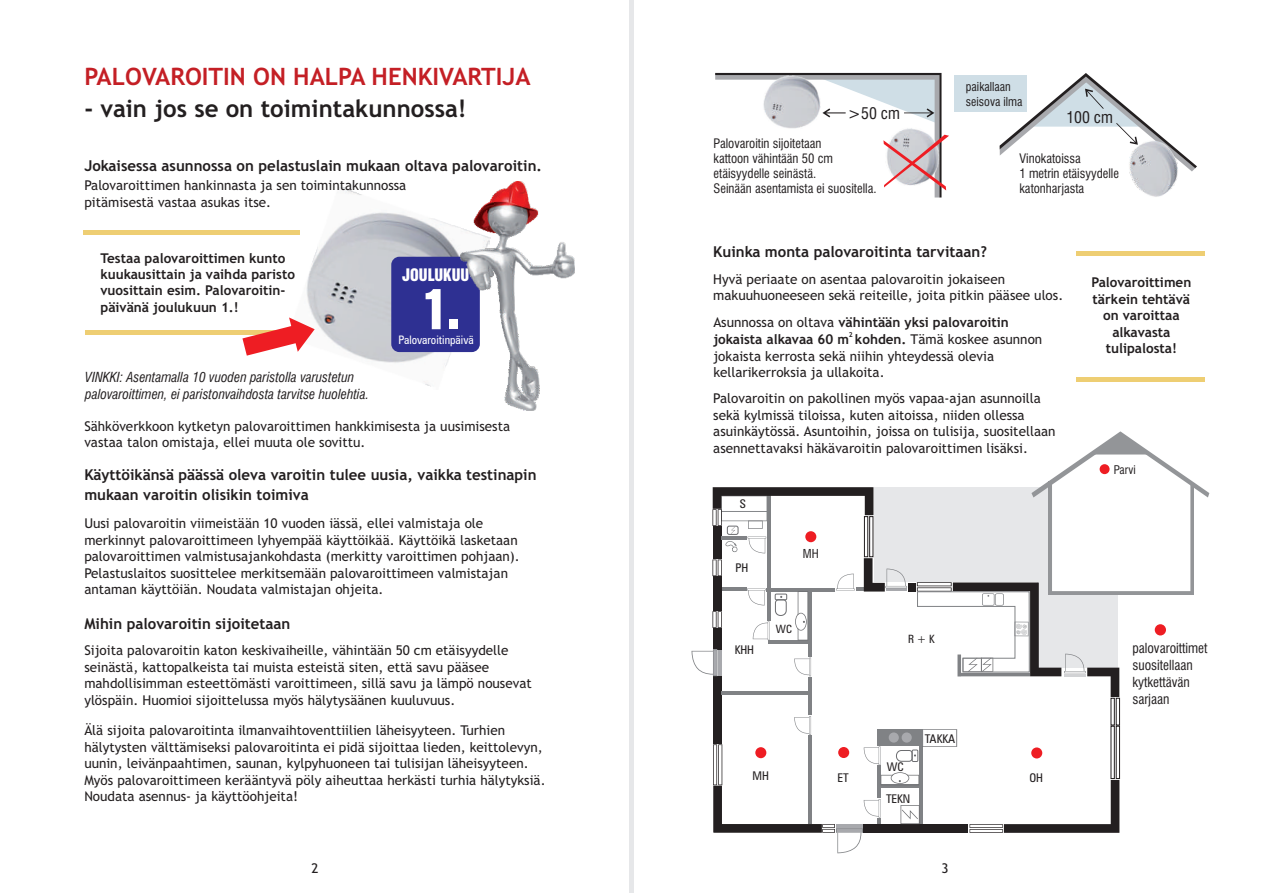
<style>
.page{position:relative;width:1263px;height:893px;background:#fff}
.page>*{position:absolute;margin:0;border:0;box-sizing:border-box;transform-origin:0 0}
.t1{font:50.7px "Swiss 921 BT Regular A";color:#fff}
.t2{font:700 24px "Trebuchet MS";color:#c41f25}
.t3{font:700 24px "Trebuchet MS";color:#231f20}
.t4{font:condensed 15.9px "Swiss 721 BT";color:#231f20}
.t5{font:15.75px "Swiss 921 BT Regular A";color:#fff}
.t6{font:700 15px/19.2px "Trebuchet MS";color:#231f20}
.t7{font:13.5px/16.5px "Trebuchet MS";color:#231f20}
.t8{font:700 13.5px/16.5px "Trebuchet MS";color:#231f20}
.t9{font:italic condensed 13.5px/17px "Swiss 721 BT";color:#231f20}
.t10{font:condensed 13.5px/17px "Swiss 721 BT";color:#231f20}
.t11{font:condensed 12.75px/15.3px "Swiss 721 BT";color:#231f20}
.t12{font:condensed 12px/15.1px "Swiss 721 BT";color:#231f20}
.t13{font:condensed 12px "Zurich BT";color:#231f20}
.t14{font:condensed 11.7px "Zurich BT";color:#fff}
.t15{font:condensed 11.7px "Swiss 721 BT";color:#231f20}
.t16{font:condensed 11.4px "Zurich BT";color:#231f20}
.t17{font:700 6.75px "Trebuchet MS";color:#231f20}
.s1{font-weight:400}
</style>
<div class="page">
<hr style="left:629px;top:0;width:4px;height:893px;background:#e6e7e9">
<div style="left:954px;top:75px;width:72px;height:37px;background:#cfdee6"></div>
<svg style="left:715px;top:73px;width:234px;height:125px"></svg>
<img style="left:1129px;top:171px;width:49px;height:26px">
<svg style="left:999px;top:73px;width:198px;height:98px"></svg>
<div style="left:713px;top:677px;width:9px;height:67px;background:#231f20"></div>
<hr style="left:722px;top:691px;width:88px;height:3px;background:#808285">
<hr style="left:808px;top:678px;width:3px;height:37px;background:#808285">
<div style="left:908px;top:583px;width:8px;height:9px;background:#231f20"></div>
<hr style="left:718px;top:650px;width:4px;height:26px;background:#a8a9ad">
<div style="left:874px;top:488px;width:244px;height:94px;background:#e6e7e9"></div>
<div style="left:713px;top:628px;width:8px;height:21px;background:#231f20"></div>
<hr style="left:808px;top:589px;width:3px;height:68px;background:#808285">
<hr style="left:768px;top:641px;width:43px;height:3px;background:#808285">
<svg style="left:794px;top:658px;width:17px;height:18px"></svg>
<svg style="left:969px;top:780px;width:150px;height:53px"></svg>
<div style="left:863px;top:824px;width:105px;height:9px;background:#231f20"></div>
<div style="left:1031px;top:747px;width:11px;height:11px;background:#ee1d23;border-radius:50%"></div>
<svg style="left:712px;top:487px;width:195px;height:153px"></svg>
<div style="left:1110px;top:698px;width:5px;height:27px;border:1px solid #231f20"></div>
<div style="left:1116px;top:726px;width:4px;height:53px;border:1px solid #231f20"></div>
<div style="left:1110px;top:726px;width:5px;height:53px;border:1px solid #231f20"></div>
<div style="left:1116px;top:698px;width:4px;height:27px;border:1px solid #231f20"></div>
<svg style="left:691px;top:649px;width:26px;height:27px"></svg>
<svg style="left:713px;top:716px;width:244px;height:137px"></svg>
<svg style="left:917px;top:431px;width:292px;height:266px"></svg>
<div style="left:1099px;top:464px;width:10px;height:10px;background:#ee1d23;border-radius:50%"></div>
<hr style="left:1076px;top:378px;width:128px;height:4px;background:#eece73">
<hr style="left:1076px;top:252px;width:128px;height:4px;background:#eece73">
<div style="left:85px;top:330px;width:198px;height:5px;background:#eece73"></div>
<img style="left:306px;top:187px;width:154px;height:200px">
<svg style="left:242px;top:317px;width:73px;height:39px"></svg>
<div style="left:391px;top:257px;width:89px;height:95px;background:#2e3092;border-radius:8px"></div>
<div style="left:84px;top:230px;width:216px;height:5px;background:#eece73"></div>
<img style="left:460px;top:181px;width:115px;height:229px">
<h2 class="t2" style="left:84px;top:68px;width:448px">PALOVAROITIN ON HALPA HENKIVARTIJA</h2>
<h2 class="t3" style="left:84px;top:100px;width:384px">- vain jos se on toimintakunnossa!</h2>
<p class="t6" style="left:84px;top:157px;width:459px">Jokaisessa asunnossa on pelastuslain mukaan oltava palovaroitin.</p>
<p class="t7" style="left:84px;top:178px;width:323px;line-height:17.2px">Palovaroittimen hankinnasta ja sen toimintakunnossa pitämisestä vastaa asukas itse.</p>
<p class="t8" style="left:100px;top:251px;width:196px">Testaa palovaroittimen kunto kuukausittain ja vaihda paristo vuosittain esim. Palovaroitin&shy;päivänä joulukuun 1.!</p>
<p class="t5" style="left:402px;top:269px;width:69px">JOULUKUU</p>
<p class="t1" style="left:422px;top:291px;width:40px">1.</p>
<p class="t14" style="left:399px;top:335px;width:77px">Palovaroitinpäivä</p>
<p class="t9" style="left:85px;top:370px;width:285px">VINKKI: Asentamalla 10 vuoden paristolla varustetun palovaroittimen, ei paristonvaihdosta tarvitse huolehtia.</p>
<p class="t7" style="left:84px;top:419px;width:427px">Sähköverkkoon kytketyn palovaroittimen hankkimisesta ja uusimisesta vastaa talon omistaja, ellei muuta ole sovittu.</p>
<h3 class="t6" style="left:84px;top:467px;width:454px">Käyttöikänsä päässä oleva varoitin tulee uusia, vaikka testinapin mukaan varoitin olisikin toimiva</h3>
<p class="t7" style="left:84px;top:516px;width:437px">Uusi palovaroitin viimeistään 10 vuoden iässä, ellei valmistaja ole merkinnyt palovaroittimeen lyhyempää käyttöikää. Käyttöikä lasketaan palovaroittimen valmistusajankohdasta (merkitty varoittimen pohjaan).<br>Pelastuslaitos suosittelee merkitsemään palovaroittimeen valmistajan antaman käyttöiän. Noudata valmistajan ohjeita.</p>
<h3 class="t6" style="left:84px;top:615px;width:207px">Mihin palovaroitin sijoitetaan</h3>
<p class="t7" style="left:84px;top:643px;width:449px">Sijoita palovaroitin katon keskivaiheille, vähintään 50 cm etäisyydelle seinästä, kattopalkeista tai muista esteistä siten, että savu pääsee mahdollisimman esteettömästi varoittimeen, sillä savu ja lämpö nousevat ylöspäin. Huomioi sijoittelussa myös hälytysäänen kuuluvuus.</p>
<p class="t7" style="left:84px;top:724px;width:463px">Älä sijoita palovaroitinta ilmanvaihtoventtiilien läheisyyteen. Turhien hälytysten välttämiseksi palovaroitinta ei pidä sijoittaa lieden, keittolevyn, uunin, leivänpaahtimen, saunan, kylpyhuoneen tai tulisijan läheisyyteen.<br>Myös palovaroittimeen kerääntyvä pöly aiheuttaa herkästi turhia hälytyksiä.<br>Noudata asennus- ja käyttöohjeita!</p>
<p class="t7" style="left:311px;top:861px;width:9px">2</p>
<p class="t11" style="left:714px;top:137px;width:121px">Palovaroitin sijoitetaan kattoon vähintään 50 cm</p>
<p class="t11" style="left:714px;top:167px;width:104px">etäisyydelle seinästä.</p>
<p class="t4" style="left:848px;top:107px;width:54px">&gt;50 cm</p>
<p class="t12" style="left:966px;top:80px;width:58px">paikallaan seisova ilma</p>
<p class="t4" style="left:1066px;top:110px;width:48px">100 cm</p>
<p class="t11" style="left:1019px;top:152px;width:63px">Vinokatoissa</p>
<p class="t11" style="left:1019px;top:167px;width:101px">1 metrin etäisyydelle</p>
<p class="t11" style="left:714px;top:182px;width:164px">Seinään asentamista ei suositella.</p>
<p class="t11" style="left:1019px;top:182px;width:66px">katonharjasta</p>
<h3 class="t6" style="left:713px;top:243px;width:275px">Kuinka monta palovaroitinta tarvitaan?</h3>
<p class="t7" style="left:713px;top:272px;width:293px">Hyvä periaate on asentaa palovaroitin jokaiseen</p>
<p class="t8" style="left:1091px;top:275px;width:101px">Palovaroittimen</p>
<p class="t7" style="left:713px;top:288px;width:352px">makuuhuoneeseen sekä reiteille, joita pitkin pääsee ulos.</p>
<p class="t8" style="left:1092px;top:292px;width:99px;text-align:center">tärkein tehtävä on varoittaa</p>
<p class="t8" style="left:713px;top:315px;width:297px"><span class="s1">Asunnossa on oltava</span> vähintään yksi palovaroitin</p>
<p class="t17" style="left:849px;top:332px;width:5px">2</p>
<p class="t8" style="left:1112px;top:325px;width:60px">alkavasta</p>
<p class="t8" style="left:713px;top:332px;width:330px">jokaista alkavaa 60 m kohden. <span class="s1">Tämä koskee asunnon</span></p>
<p class="t8" style="left:1106px;top:341px;width:73px">tulipalosta!</p>
<p class="t7" style="left:713px;top:349px;width:282px">jokaista kerrosta sekä niihin yhteydessä olevia kellarikerroksia ja ullakoita.</p>
<p class="t7" style="left:713px;top:391px;width:329px">Palovaroitin on pakollinen myös vapaa-ajan asunnoilla sekä kylmissä tiloissa, kuten aitoissa, niiden ollessa</p>
<p class="t7" style="left:713px;top:424px;width:344px">asuinkäytössä. Asuntoihin, joissa on tulisija, suositellaan asennettavaksi häkävaroitin palovaroittimen lisäksi.</p>
<p class="t13" style="left:740px;top:499px;width:8px">S</p>
<p class="t13" style="left:735px;top:563px;width:14px">PH</p>
<p class="t13" style="left:735px;top:645px;width:21px">KHH</p>
<p class="t12" style="left:803px;top:547px;width:17px">MH</p>
<p class="t16" style="left:776px;top:624px;width:18px">WC</p>
<p class="t16" style="left:908px;top:634px;width:28px">R + K</p>
<p class="t13" style="left:752px;top:771px;width:18px">MH</p>
<p class="t13" style="left:925px;top:734px;width:32px">TAKKA</p>
<p class="t13" style="left:887px;top:762px;width:19px">WC</p>
<p class="t13" style="left:837px;top:773px;width:13px">ET</p>
<p class="t13" style="left:1029px;top:772px;width:15px">OH</p>
<p class="t13" style="left:886px;top:793px;width:26px">TEKN</p>
<p class="t7" style="left:941px;top:861px;width:9px">3</p>
<p class="t15" style="left:1114px;top:465px;width:24px">Parvi</p>
<p class="t10" style="left:1132px;top:641px;width:77px">palovaroittimet suositellaan kytkettävän sarjaan</p>
</div>
